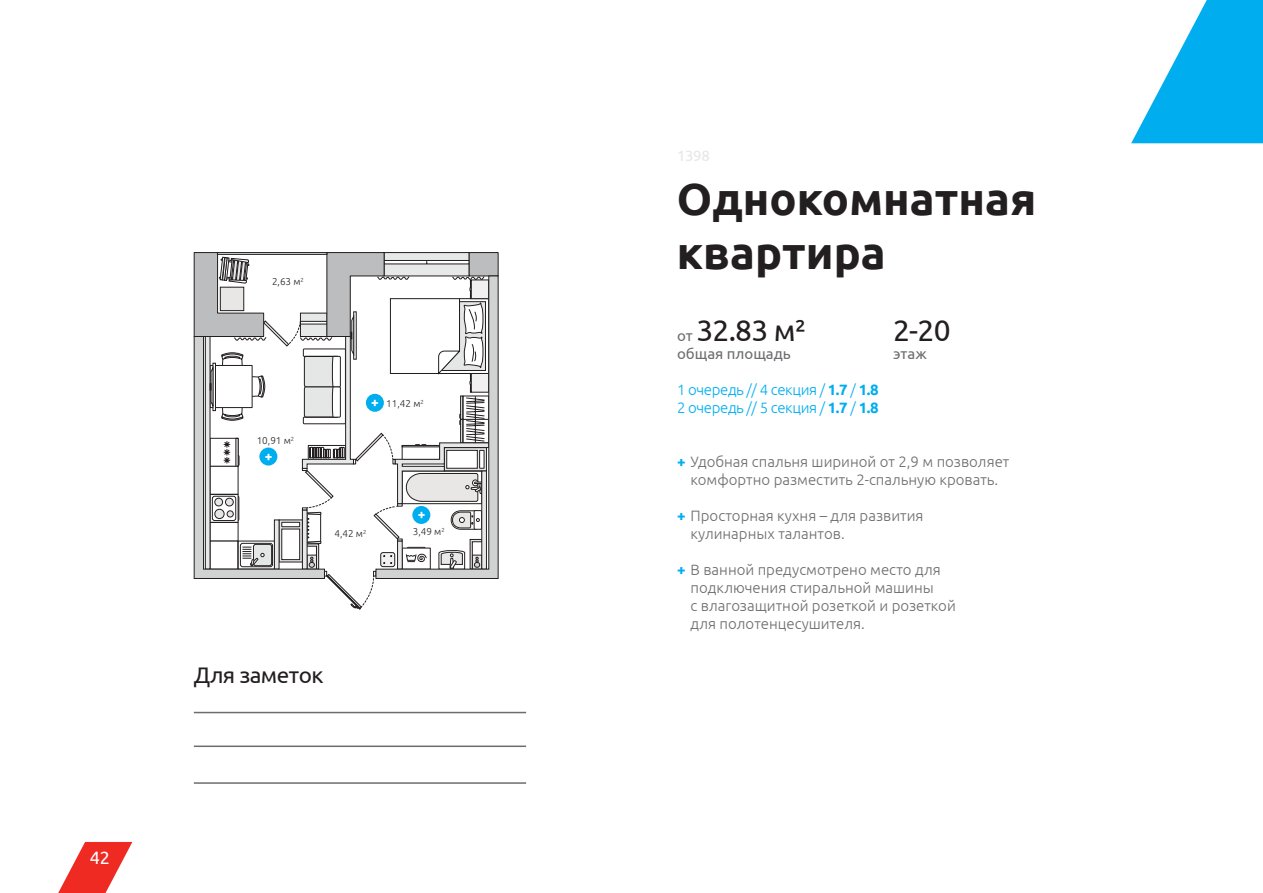
<style>
.page{position:relative;width:1263px;height:893px;background:#fff}
.page>*{position:absolute;margin:0;border:0;box-sizing:border-box;transform-origin:0 0}
.t1{font:700 45px/54px "Ubuntu";color:#231f20}
.t2{font:30px "Ubuntu";letter-spacing:-.025em;color:#231f20}
.t3{font:22.5px "Ubuntu";letter-spacing:-.025em;color:#231f20}
.t4{font:18px "Ubuntu";color:#fff}
.t5{font:300 15px/18px "Ubuntu";color:#6c6d70}
.t6{font:300 15px/18px "Ubuntu";letter-spacing:-.025em;color:#00aeef}
.t7{font:15px "Ubuntu";color:#6c6d70}
.t8{font:15px "Ubuntu";color:#e6e7e9}
.t9{font:700 13.5px "Ubuntu";color:#fff}
.t10{font:300 9.9px "Ubuntu";color:#231f20}
.s1{font-size:15px;color:#6c6d70}
.s2{font-weight:700}
.s3{font-weight:700;color:#00aeef}
</style>
<div class="page">
<svg style="left:1131px;top:0;width:132px;height:143px"></svg>
<svg style="left:194px;top:252px;width:304px;height:357px"></svg>
<hr style="left:194px;top:745px;width:332px;height:2px;background:#6c6d70">
<hr style="left:194px;top:712px;width:332px;height:1px;background:#6c6d70">
<hr style="left:194px;top:782px;width:332px;height:2px;background:#6c6d70">
<div style="left:366px;top:394px;width:18px;height:18px;background:#00aeef;border-radius:50%"></div>
<div style="left:259px;top:448px;width:18px;height:17px;background:#00aeef;border-radius:50%"></div>
<div style="left:412px;top:506px;width:18px;height:18px;background:#00aeef;border-radius:50%"></div>
<svg style="left:58px;top:842px;width:74px;height:51px"></svg>
<p class="t4" style="left:90px;top:847px;width:22px">42</p>
<p class="t10" style="left:272px;top:275px;width:33px">2,63 м<sup>2</sup></p>
<p class="t10" style="left:257px;top:434px;width:39px">10,91 м<sup>2</sup></p>
<p class="t9" style="left:265px;top:448px;width:9px">+</p>
<p class="t9" style="left:371px;top:394px;width:9px">+</p>
<p class="t10" style="left:386px;top:397px;width:39px">11,42 м<sup>2</sup></p>
<p class="t9" style="left:418px;top:506px;width:9px">+</p>
<p class="t10" style="left:334px;top:527px;width:33px">4,42 м<sup>2</sup></p>
<p class="t10" style="left:413px;top:525px;width:33px">3,49 м<sup>2</sup></p>
<h3 class="t3" style="left:194px;top:662px;width:131px">Для заметок</h3>
<p class="t8" style="left:677px;top:147px;width:34px">1398</p>
<h1 class="t1" style="left:677px;top:172px;width:361px">Однокомнатная квартира</h1>
<h2 class="t2" style="left:677px;top:312px;width:130px"><span class="s1">от</span> 32.83 м²</h2>
<h2 class="t2" style="left:893px;top:312px;width:59px">2-20</h2>
<p class="t7" style="left:677px;top:345px;width:115px">общая площадь</p>
<p class="t7" style="left:893px;top:345px;width:35px">этаж</p>
<p class="t6" style="left:677px;top:381px;width:203px">1 очередь // 4 секция / <span class="s2">1.7</span> / <span class="s2">1.8<br></span>2 очередь // 5 секция / <span class="s2">1.7</span> / <span class="s2">1.8</span></p>
<p class="t5" style="left:677px;top:453px;width:334px;text-align:center"><span class="s3">+</span> Удобная спальня шириной от 2,9 м позволяет комфортно разместить 2-спальную кровать.</p>
<p class="t5" style="left:691px;top:507px;width:234px;text-indent:-14px"><span class="s3">+</span> Просторная кухня – для развития кулинарных талантов.</p>
<p class="t5" style="left:691px;top:561px;width:267px;text-indent:-14px"><span class="s3">+</span> В ванной предусмотрено место для подключения стиральной машины<br>с влагозащитной розеткой и розеткой для полотенцесушителя.</p>
</div>
